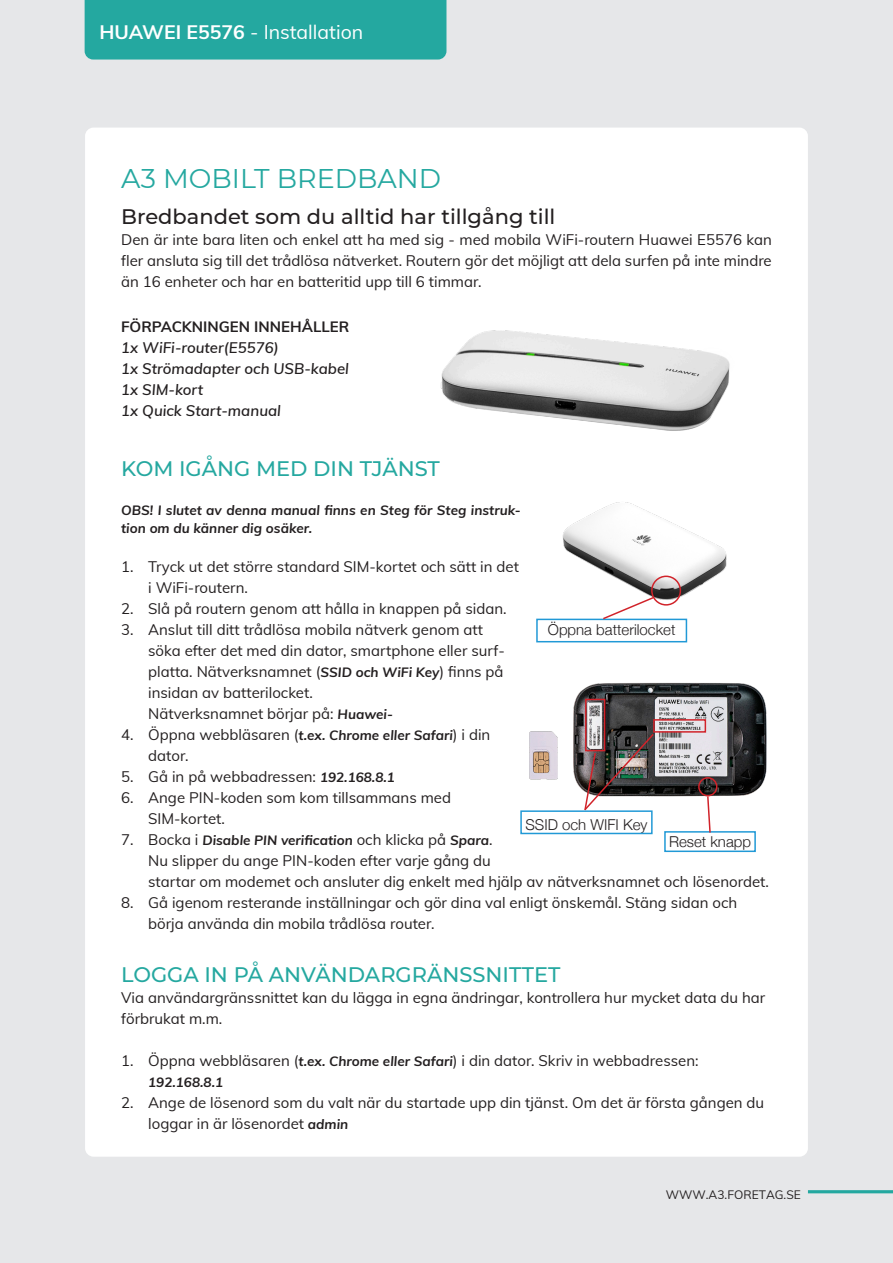
<style>
.page{position:relative;width:893px;height:1263px;background:#e6e7e9}
.page>*{position:absolute;margin:0;border:0;box-sizing:border-box;transform-origin:0 0}
.Rubrik_1{font:27px "Montserrat";color:#25a8a0}
.Rubrik_2{font:500 21px "Montserrat";color:#25a8a0}
.Rubrik_2-2{font:500 21px "Montserrat";color:#231f20}
.t1{font:19.5px "Muli";color:#fff}
.t2{font:15px/21px "Muli";color:#231f20}
.t3{font:italic 600 15px/21px "Muli";color:#231f20}
.t4{font:300 15px "Helvetica Neue";color:#231f20}
.t5{font:700 15px "Muli";color:#231f20}
.Normal_10_Muli{font:italic 700 13.5px/18px "Muli";color:#231f20}
.t6{font:12px "Muli";color:#231f20}
.s1{font-weight:700}
.s2{font-weight:700;font-style:italic;font-size:13.5px}
.s3{font-weight:400;font-style:normal;font-size:15px}
</style>
<div class="page">
<div style="left:85px;top:0;width:361px;height:60px;background:#24a8a0"></div>
<div style="left:85px;top:128px;width:723px;height:1029px;background:#fff;border-radius:9px"></div>
<hr style="left:808px;top:1190px;width:85px;height:3px;background:#24a8a0">
<img style="left:440px;top:330px;width:290px;height:101px">
<img style="left:529px;top:682px;width:238px;height:115px">
<div style="left:698px;top:777px;width:19px;height:19px;border:2px solid #d1232a;border-radius:50%"></div>
<div style="left:585px;top:699px;width:20px;height:52px;border:2px solid #d1232a"></div>
<div style="left:653px;top:719px;width:53px;height:14px;border:2px solid #d1232a"></div>
<div style="left:664px;top:831px;width:92px;height:21px;border:2px solid #2199d6"></div>
<div style="left:536px;top:619px;width:151px;height:23px;border:2px solid #2199d6"></div>
<div style="left:520px;top:810px;width:133px;height:24px;border:2px solid #2199d6"></div>
<img style="left:583px;top:732px;width:72px;height:80px">
<svg style="left:706px;top:795px;width:6px;height:39px"></svg>
<img style="left:562px;top:502px;width:165px;height:102px">
<div style="left:651px;top:576px;width:30px;height:30px;border:2px solid #d1232a;border-radius:50%"></div>
<svg style="left:601px;top:596px;width:54px;height:25px"></svg>
<h3 class="t1" style="left:99px;top:18px;width:265px"><span class="s1">HUAWEI E5576</span> - Installation</h3>
<p class="Rubrik_1" style="left:121px;top:160px;width:321px">A3 MOBILT BREDBAND</p>
<p class="Rubrik_2-2" style="left:121px;top:202px;width:436px">Bredbandet som du alltid har tillgång till</p>
<p class="t2" style="left:121px;top:228px;width:652px;text-align:justify">Den är inte bara liten och enkel att ha med sig - med mobila WiFi-routern Huawei E5576 kan fler ansluta sig till det trådlösa nätverket. Routern gör det möjligt att dela surfen på inte mindre än 16 enheter och har en batteritid upp till 6 timmar.</p>
<p class="t5" style="left:121px;top:316px;width:230px">FÖRPACKNINGEN INNEHÅLLER</p>
<p class="t3" style="left:121px;top:337px;width:229px">1x WiFi-router(E5576)<br>1x Strömadapter och USB-kabel<br>1x SIM-kort<br>1x Quick Start-manual</p>
<p class="Rubrik_2" style="left:121px;top:454px;width:320px">KOM IGÅNG MED DIN TJÄNST</p>
<p class="Normal_10_Muli" style="left:121px;top:501px;width:401px">OBS! I slutet av denna manual finns en Steg för Steg instruk&shy;tion om du känner dig osäker.</p>
<p class="t2" style="left:148px;top:556px;width:372px;text-indent:-27px">1. Tryck ut det större standard SIM-kortet och sätt in det i WiFi-routern.</p>
<p class="t2" style="left:121px;top:598px;width:387px">2. Slå på routern genom att hålla in knappen på sidan.</p>
<p class="t2" style="left:148px;top:619px;width:358px;text-indent:-27px">3. Anslut till ditt trådlösa mobila nätverk genom att söka efter det med din dator, smartphone eller surf&shy;platta. Nätverksnamnet (<span class="s2">SSID och WiFi Key</span>) finns på insidan av batterilocket.<br>Nätverksnamnet börjar på: <span class="s2">Huawei-</span></p>
<p class="t2" style="left:148px;top:724px;width:344px;text-indent:-27px">4. Öppna webbläsaren (<span class="s2">t.ex. Chrome eller Safari</span>) i din dator.</p>
<p class="t2" style="left:121px;top:766px;width:275px">5. Gå in på webbadressen: <span class="s2">192.168.8.1</span></p>
<p class="t2" style="left:148px;top:787px;width:304px;text-indent:-27px">6. Ange PIN-koden som kom tillsammans med<br>SIM-kortet.</p>
<p class="Normal_10_Muli" style="left:121px;top:831px;width:373px"><span class="s3">7. Bocka i</span> Disable PIN verification <span class="s3">och klicka på</span> Spara<span class="s3">.</span></p>
<p class="t2" style="left:148px;top:850px;width:622px">Nu slipper du ange PIN-koden efter varje gång du<br>startar om modemet och ansluter dig enkelt med hjälp av nätverksnamnet och lösenordet.</p>
<p class="t2" style="left:148px;top:892px;width:591px;text-indent:-27px">8. Gå igenom resterande inställningar och gör dina val enligt önskemål. Stäng sidan och börja använda din mobila trådlösa router.</p>
<p class="Rubrik_2" style="left:121px;top:960px;width:441px">LOGGA IN PÅ ANVÄNDARGRÄNSSNITTET</p>
<p class="t2" style="left:121px;top:986px;width:646px">Via användargränssnittet kan du lägga in egna ändringar, kontrollera hur mycket data du har förbrukat m.m.</p>
<p class="t2" style="left:121px;top:1049px;width:579px">1. Öppna webbläsaren (<span class="s2">t.ex. Chrome eller Safari</span>) i din dator. Skriv in webbadressen:</p>
<p class="Normal_10_Muli" style="left:148px;top:1072px;width:76px">192.168.8.1</p>
<p class="t2" style="left:148px;top:1091px;width:618px;text-indent:-27px">2. Ange de lösenord som du valt när du startade upp din tjänst. Om det är första gången du loggar in är lösenordet <span class="s2">admin</span></p>
<p class="t4" style="left:548px;top:617px;width:129px">Öppna batterilocket</p>
<p class="t4" style="left:525px;top:812px;width:123px">SSID och WIFI Key</p>
<p class="t4" style="left:669px;top:830px;width:83px">Reset knapp</p>
<p class="t6" style="left:666px;top:1186px;width:137px">WWW.A3.FORETAG.SE</p>
</div>
